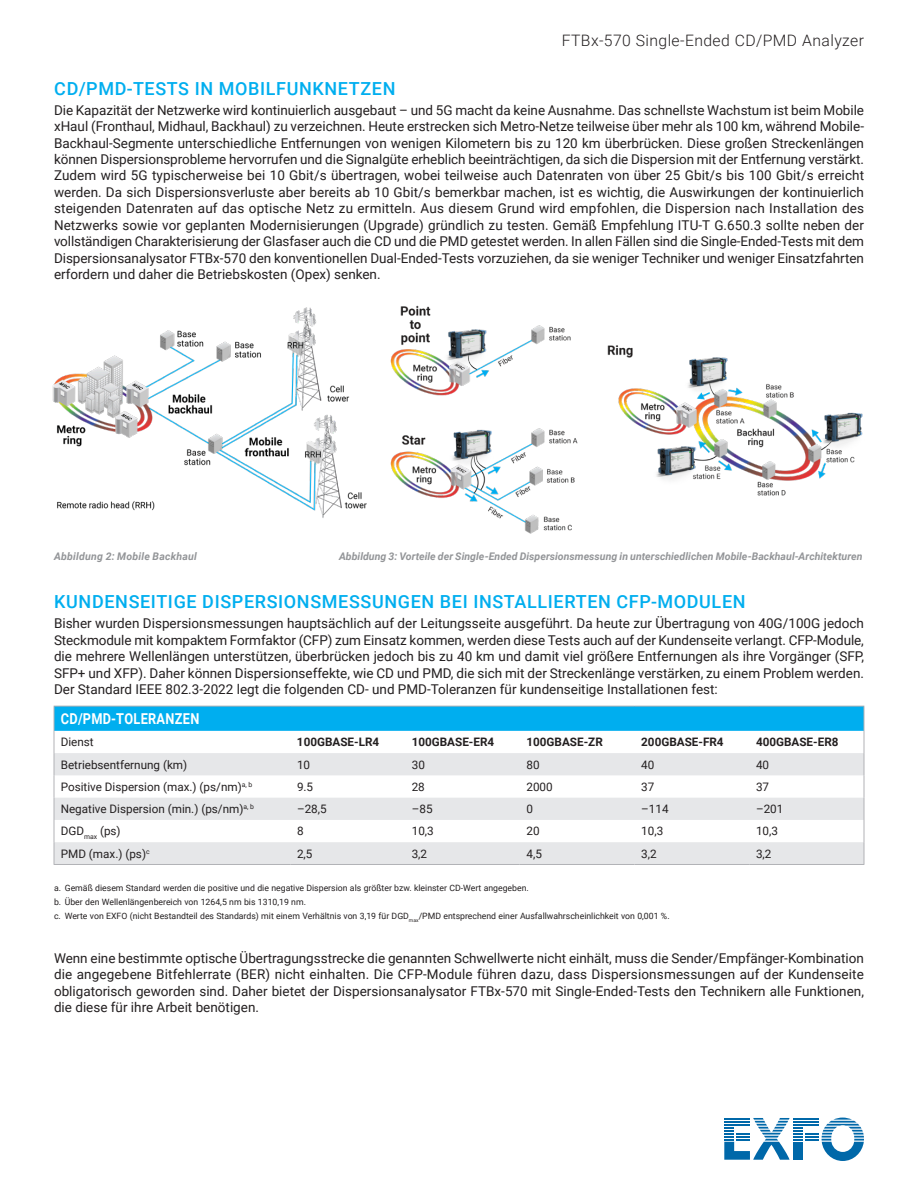
<style>
.page{position:relative;width:918px;height:1188px;background:#fff}
.page>*{position:absolute;margin:0;border:0;box-sizing:border-box;transform-origin:0 0}
.t1{font:500 18px "Roboto";letter-spacing:.035em;color:#00aeef}
.t2{font:300 15.75px "Roboto";letter-spacing:.025em;color:#231f20}
.t3{font:700 15px "Roboto";letter-spacing:.025em;color:#fff;scale:.85 1}
.t4{font:13.5px/16.5px "Roboto";color:#231f20;text-align:justify}
.t5{font:11.7px "Roboto";color:#231f20}
.t6{font:700 11.7px "Roboto";color:#231f20}
.t7{font:italic 700 10.5px "Roboto";letter-spacing:.005em;color:#939598}
.t8{font:italic 700 10.5px "Roboto";letter-spacing:.025em;color:#939598}
.t9{font:8.7px/14.4px "Roboto";color:#231f20}
</style>
<div class="page">
<svg style="left:724px;top:1118px;width:140px;height:43px"></svg>
<hr style="left:724px;top:1124px;width:26px;height:2px;background:#0068a9">
<img style="left:52px;top:307px;width:315px;height:211px">
<img style="left:390px;top:305px;width:473px;height:229px">
<div style="left:54px;top:706px;width:810px;height:25px;background:#00aeef"></div>
<svg style="left:55px;top:753px;width:809px;height:111px;fill:#e6e7e9"></svg>
<hr style="left:54px;top:706px;width:236px;height:1px;background:#b2b3b7">
<hr style="left:290px;top:706px;width:115px;height:1px;background:#b2b3b7">
<hr style="left:405px;top:706px;width:115px;height:1px;background:#b2b3b7">
<hr style="left:520px;top:706px;width:114px;height:1px;background:#b2b3b7">
<hr style="left:634px;top:706px;width:115px;height:1px;background:#b2b3b7">
<hr style="left:749px;top:706px;width:115px;height:1px;background:#b2b3b7">
<svg style="left:54px;top:706px;width:1px;height:158px"></svg>
<svg style="left:864px;top:706px;width:1px;height:158px"></svg>
<hr style="left:54px;top:864px;width:236px;height:1px;background:#b2b3b7">
<hr style="left:290px;top:864px;width:115px;height:1px;background:#b2b3b7">
<hr style="left:405px;top:864px;width:115px;height:1px;background:#b2b3b7">
<hr style="left:520px;top:864px;width:114px;height:1px;background:#b2b3b7">
<hr style="left:634px;top:864px;width:115px;height:1px;background:#b2b3b7">
<hr style="left:749px;top:864px;width:115px;height:1px;background:#b2b3b7">
<p class="t2" style="left:562px;top:30px;width:304px">FTBx-570 Single‑Ended CD/PMD Analyzer</p>
<h1 class="t1" style="left:54px;top:75px;width:343px">CD/PMD-TESTS IN MOBILFUNKNETZEN</h1>
<p class="t4" style="left:54px;top:101px;width:812px">Die Kapazität der Netzwerke wird kontinuierlich ausgebaut – und 5G macht da keine Ausnahme. Das schnellste Wachstum ist beim Mobile xHaul (Fronthaul, Midhaul, Backhaul) zu verzeichnen. Heute erstrecken sich Metro-Netze teilweise über mehr als 100 km, während Mobile-Backhaul-Segmente unterschiedliche Entfernungen von wenigen Kilometern bis zu 120 km überbrücken. Diese großen Streckenlängen können Dispersionsprobleme hervorrufen und die Signalgüte erheblich beeinträchtigen, da sich die Dispersion mit der Entfernung verstärkt.<br>Zudem wird 5G typischerweise bei 10 Gbit/s übertragen, wobei teilweise auch Datenraten von über 25 Gbit/s bis 100 Gbit/s erreicht werden. Da sich Dispersionsverluste aber bereits ab 10 Gbit/s bemerkbar machen, ist es wichtig, die Auswirkungen der kontinuierlich steigenden Datenraten auf das optische Netz zu ermitteln. Aus diesem Grund wird empfohlen, die Dispersion nach Installation des Netzwerks sowie vor geplanten Modernisierungen (Upgrade) gründlich zu testen. Gemäß Empfehlung ITU-T G.650.3 sollte neben der vollständigen Charakterisierung der Glasfaser auch die CD und die PMD getestet werden. In allen Fällen sind die Single-Ended-Tests mit dem Dispersionsanalysator FTBx‑570 den konventionellen Dual-Ended-Tests vorzuziehen, da sie weniger Techniker und weniger Einsatzfahrten erfordern und daher die Betriebskosten (Opex) senken.</p>
<p class="t8" style="left:54px;top:549px;width:145px">Abbildung 2: Mobile Backhaul</p>
<p class="t7" style="left:339px;top:549px;width:525px">Abbildung 3: Vorteile der Single-Ended Dispersionsmessung in unterschiedlichen Mobile-Backhaul-Architekturen</p>
<h1 class="t1" style="left:54px;top:589px;width:693px">KUNDENSEITIGE DISPERSIONSMESSUNGEN BEI INSTALLIERTEN CFP-MODULEN</h1>
<p class="t4" style="left:54px;top:614px;width:812px">Bisher wurden Dispersionsmessungen hauptsächlich auf der Leitungsseite ausgeführt. Da heute zur Übertragung von 40G/100G jedoch Steckmodule mit kompaktem Formfaktor (CFP) zum Einsatz kommen, werden diese Tests auch auf der Kundenseite verlangt. CFP-Module, die mehrere Wellenlängen unterstützen, überbrücken jedoch bis zu 40 km und damit viel größere Entfernungen als ihre Vorgänger (SFP, SFP+ und XFP). Daher können Dispersionseffekte, wie CD und PMD, die sich mit der Streckenlänge verstärken, zu einem Problem werden.<br>Der Standard IEEE 802.3-2022 legt die folgenden CD- und PMD-Toleranzen für kundenseitige Installationen fest:</p>
<p class="t3" style="left:61px;top:708px;width:164px">CD/PMD-TOLERANZEN</p>
<p class="t5" style="left:61px;top:734px;width:35px">Dienst</p>
<p class="t6" style="left:297px;top:734px;width:84px">100GBASE-LR4</p>
<p class="t6" style="left:412px;top:734px;width:84px">100GBASE-ER4</p>
<p class="t6" style="left:527px;top:734px;width:78px">100GBASE-ZR</p>
<p class="t6" style="left:641px;top:734px;width:84px">200GBASE-FR4</p>
<p class="t6" style="left:756px;top:734px;width:84px">400GBASE-ER8</p>
<p class="t5" style="left:61px;top:756px;width:128px">Betriebsentfernung (km)</p>
<p class="t5" style="left:297px;top:756px;width:15px">10</p>
<p class="t5" style="left:412px;top:756px;width:15px">30</p>
<p class="t5" style="left:527px;top:756px;width:15px">80</p>
<p class="t5" style="left:641px;top:756px;width:15px">40</p>
<p class="t5" style="left:756px;top:756px;width:15px">40</p>
<p class="t5" style="left:61px;top:779px;width:193px">Positive Dispersion (max.) (ps/nm)<sup>a,</sup> <sup>b</sup></p>
<p class="t5" style="left:297px;top:779px;width:18px">9.5</p>
<p class="t5" style="left:412px;top:779px;width:15px">28</p>
<p class="t5" style="left:527px;top:779px;width:28px">2000</p>
<p class="t5" style="left:641px;top:779px;width:15px">37</p>
<p class="t5" style="left:756px;top:779px;width:15px">37</p>
<p class="t5" style="left:61px;top:801px;width:195px">Negative Dispersion (min.) (ps/nm)<sup>a,</sup> <sup>b</sup></p>
<p class="t5" style="left:297px;top:801px;width:31px">–28,5</p>
<p class="t5" style="left:412px;top:801px;width:22px">–85</p>
<p class="t5" style="left:527px;top:801px;width:8px">0</p>
<p class="t5" style="left:641px;top:801px;width:29px">–114</p>
<p class="t5" style="left:756px;top:801px;width:29px">–201</p>
<p class="t5" style="left:61px;top:823px;width:61px">DGD<sub>max</sub> (ps)</p>
<p class="t5" style="left:297px;top:823px;width:8px">8</p>
<p class="t5" style="left:412px;top:823px;width:24px">10,3</p>
<p class="t5" style="left:527px;top:823px;width:15px">20</p>
<p class="t5" style="left:641px;top:823px;width:24px">10,3</p>
<p class="t5" style="left:756px;top:823px;width:24px">10,3</p>
<p class="t5" style="left:61px;top:845px;width:90px">PMD (max.) (ps)<sup>c</sup></p>
<p class="t5" style="left:297px;top:845px;width:17px">2,5</p>
<p class="t5" style="left:412px;top:845px;width:17px">3,2</p>
<p class="t5" style="left:527px;top:845px;width:17px">4,5</p>
<p class="t5" style="left:641px;top:845px;width:17px">3,2</p>
<p class="t5" style="left:756px;top:845px;width:17px">3,2</p>
<p class="t9" style="left:54px;top:880px;width:617px">a. Gemäß diesem Standard werden die positive und die negative Dispersion als größter bzw. kleinster CD-Wert angegeben.<br>b. Über den Wellenlängenbereich von 1264,5 nm bis 1310,19 nm.<br>c. Werte von EXFO (nicht Bestandteil des Standards) mit einem Verhältnis von 3,19 für DGD<sub>max</sub>/PMD entsprechend einer Ausfallwahrscheinlichkeit von 0,001 %.</p>
<p class="t4" style="left:54px;top:949px;width:812px">Wenn eine bestimmte optische Übertragungsstrecke die genannten Schwellwerte nicht einhält, muss die Sender/Empfänger-Kombination die angegebene Bitfehlerrate (BER) nicht einhalten. Die CFP-Module führen dazu, dass Dispersionsmessungen auf der Kundenseite obligatorisch geworden sind. Daher bietet der Dispersionsanalysator FTBx‑570 mit Single-Ended-Tests den Technikern alle Funktionen, die diese für ihre Arbeit benötigen.</p>
</div>
